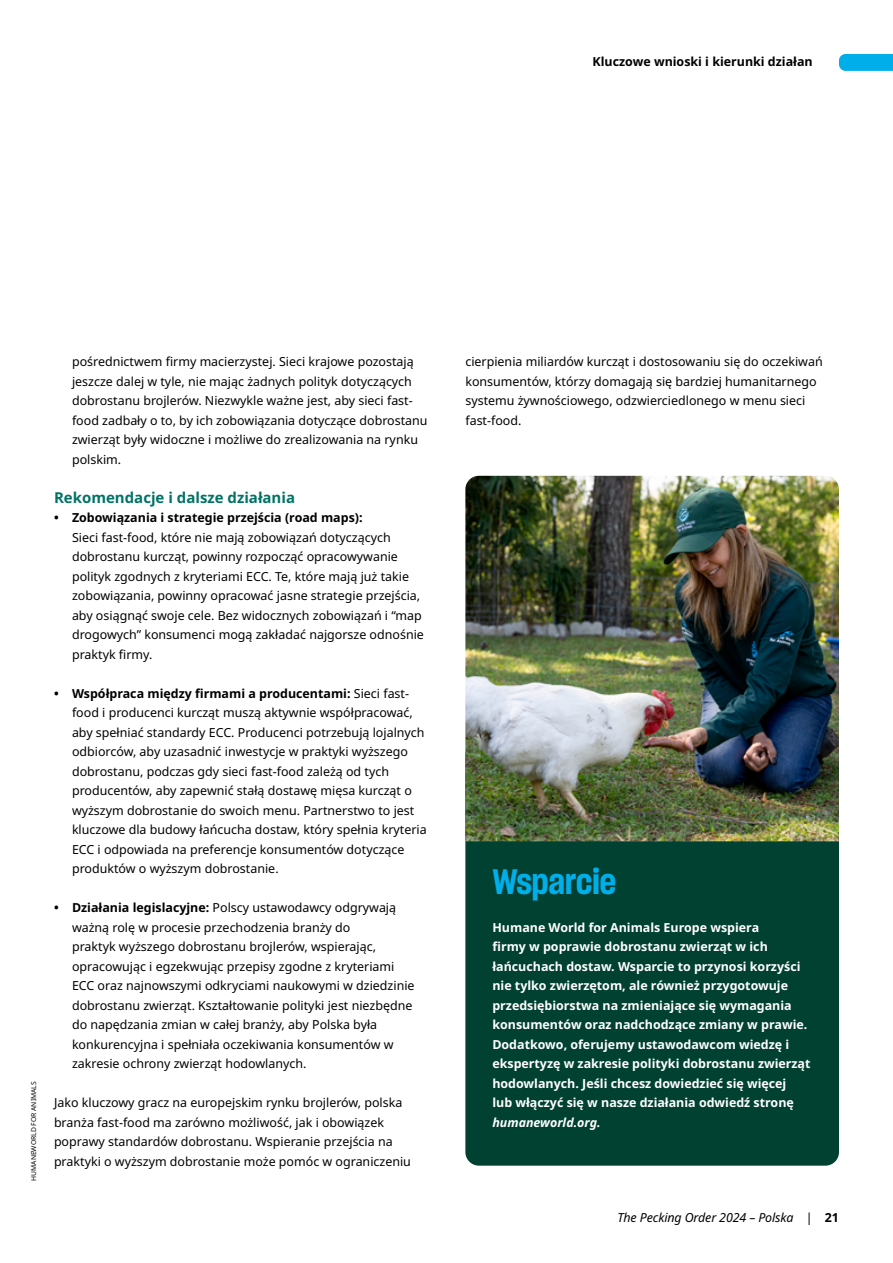
<style>
.page{position:relative;width:893px;height:1263px;background:#fff}
.page>*{position:absolute;margin:0;border:0;box-sizing:border-box;transform-origin:0 0}
.Body__Noto_Regular{font:34.5px "Sharp Grotesk Sm Bold 16";letter-spacing:-.01em;color:#00afe9}
.Body__Noto_Regular-2{font:700 15px "Noto Sans";color:#007366}
.Aufzählung{font:12.45px/19.5px "Noto Sans";color:#000}
.Body_Copy_P__Indent{font:700 12.45px/19.5px "Noto Sans";color:#fff}
.Body_Copy_P__Indent-2{font:12.45px/19.5px "Noto Sans";color:#000}
.t1{font:700 12.45px "Noto Sans";color:#000}
.t2{font:italic 12.45px "Noto Sans";letter-spacing:-.01em;color:#000}
.t3{font:6.75px "Noto Sans";color:#000}
.s1{font-weight:700}
.s2{font-style:italic}
.s3{font-style:normal}
.s4{font-weight:700;font-style:normal}
</style>
<div class="page">
<svg style="left:839px;top:54px;width:54px;height:17px"></svg>
<div style="left:465px;top:742px;width:374px;height:424px;background:#004131;border-radius:14px"></div>
<img style="left:465px;top:476px;width:374px;height:365px">
<p class="t1" style="left:593px;top:53px;width:222px">Kluczowe wnioski i kierunki działan</p>
<p class="t3" style="left:29px;top:1181px;width:101px;rotate:-90deg">HUMANEWORLD FOR ANIMALS</p>
<p class="Aufzählung" style="left:72px;top:352px;width:357px">pośrednictwem firmy macierzystej. Sieci krajowe pozostają jeszcze dalej w tyle, nie mając żadnych polityk dotyczących dobrostanu brojlerów. Niezwykle ważne jest, aby sieci fast&shy;food zadbały o to, by ich zobowiązania dotyczące dobrostanu zwierząt były widoczne i możliwe do zrealizowania na rynku polskim.</p>
<p class="Body__Noto_Regular-2" style="left:54px;top:486px;width:243px">Rekomendacje i dalsze działania</p>
<p class="Aufzählung" style="left:72px;top:508px;width:353px;text-indent:-18px"><span class="s1">• Zobowiązania i strategie przejścia (road maps):<br></span>Sieci fast-food, które nie mają zobowiązań dotyczących dobrostanu kurcząt, powinny rozpocząć opracowywanie polityk zgodnych z kryteriami ECC. Te, które mają już takie zobowiązania, powinny opracować jasne strategie przejścia, aby osiągnąć swoje cele. Bez widocznych zobowiązań i “map drogowych” konsumenci mogą zakładać najgorsze odnośnie praktyk firmy.</p>
<p class="Aufzählung" style="left:72px;top:684px;width:356px;text-indent:-18px"><span class="s1">• Współpraca między firmami a producentami:</span> Sieci fast&shy;food i producenci kurcząt muszą aktywnie współpracować, aby spełniać standardy ECC. Producenci potrzebują lojalnych odbiorców, aby uzasadnić inwestycje w praktyki wyższego dobrostanu, podczas gdy sieci fast-food zależą od tych producentów, aby zapewnić stałą dostawę mięsa kurcząt o wyższym dobrostanie do swoich menu. Partnerstwo to jest kluczowe dla budowy łańcucha dostaw, który spełnia kryteria ECC i odpowiada na preferencje konsumentów dotyczące produktów o wyższym dobrostanie.</p>
<p class="Aufzählung" style="left:72px;top:898px;width:344px;text-indent:-18px"><span class="s1">• Działania legislacyjne:</span> Polscy ustawodawcy odgrywają ważną rolę w procesie przechodzenia branży do<br>praktyk wyższego dobrostanu brojlerów, wspierając, opracowując i egzekwując przepisy zgodne z kryteriami ECC oraz najnowszymi odkryciami naukowymi w dziedzinie dobrostanu zwierząt. Kształtowanie polityki jest niezbędne do napędzania zmian w całej branży, aby Polska była konkurencyjna i spełniała oczekiwania konsumentów w zakresie ochrony zwierząt hodowlanych.</p>
<p class="Body_Copy_P__Indent-2" style="left:54px;top:1093px;width:358px">Jako kluczowy gracz na europejskim rynku brojlerów, polska branża fast-food ma zarówno możliwość, jak i obowiązek poprawy standardów dobrostanu. Wspieranie przejścia na praktyki o wyższym dobrostanie może pomóc w ograniczeniu</p>
<p class="Body_Copy_P__Indent-2" style="left:465px;top:352px;width:359px">cierpienia miliardów kurcząt i dostosowaniu się do oczekiwań konsumentów, którzy domagają się bardziej humanitarnego systemu żywnościowego, odzwierciedlonego w menu sieci fast-food.</p>
<p class="Body__Noto_Regular" style="left:492px;top:857px;width:126px">Wsparcie</p>
<p class="Body_Copy_P__Indent" style="left:492px;top:918px;width:320px">Humane World for Animals Europe wspiera<br>firmy w poprawie dobrostanu zwierząt w ich łańcuchach dostaw. Wsparcie to przynosi korzyści nie tylko zwierzętom, ale również przygotowuje przedsiębiorstwa na zmieniające się wymagania konsumentów oraz nadchodzące zmiany w prawie.<br>Dodatkowo, oferujemy ustawodawcom wiedzę i ekspertyzę w zakresie polityki dobrostanu zwierząt hodowlanych. Jeśli chcesz dowiedzieć się więcej<br>lub włączyć się w nasze działania odwiedź stronę <span class="s2">humaneworld.org.</span></p>
<p class="t2" style="left:617px;top:1209px;width:223px">The Pecking Order 2024 – Polska <span class="s3">|</span> <span class="s4">21</span></p>
</div>
